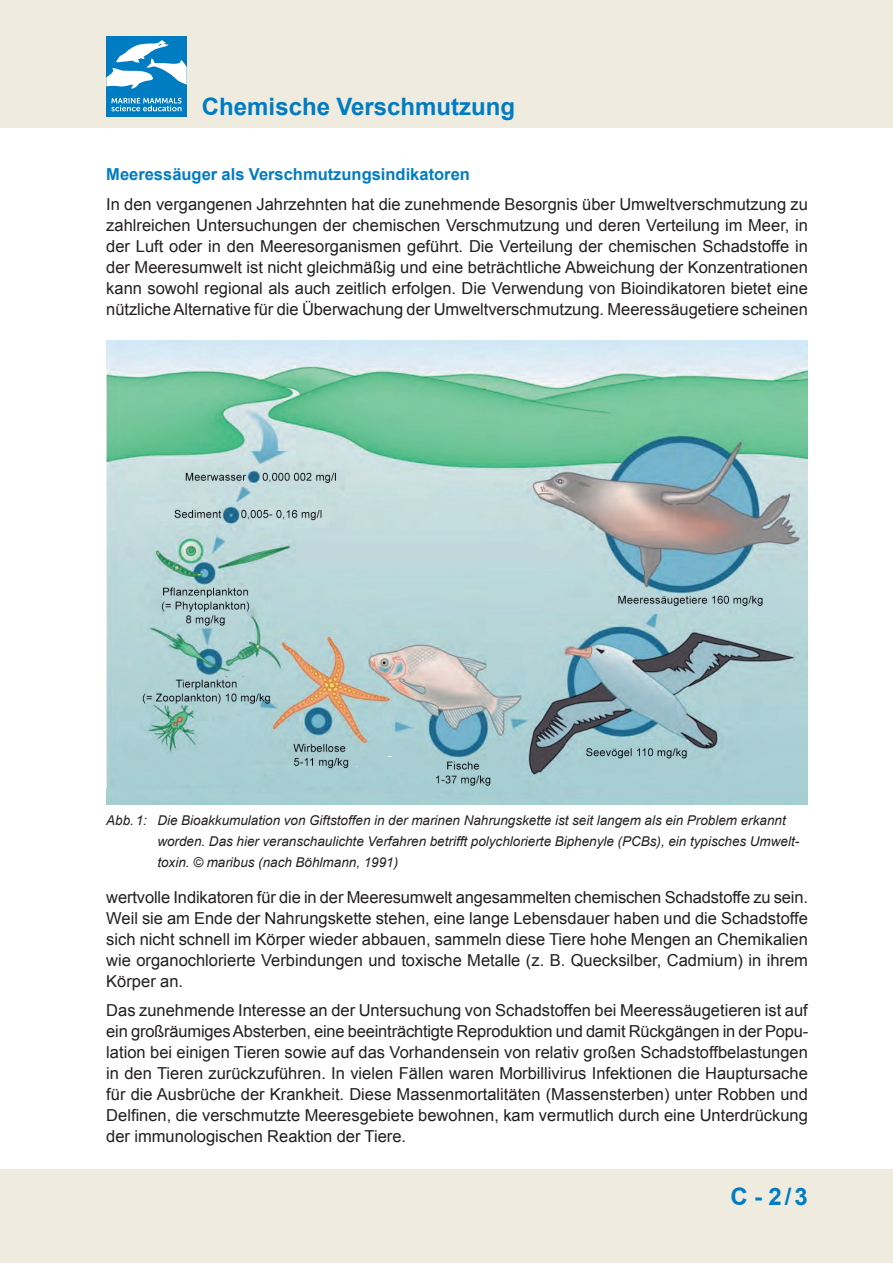
<style>
.page{position:relative;width:893px;height:1263px;background:#fff}
.page>*{position:absolute;margin:0;border:0;box-sizing:border-box;transform-origin:0 0}
.t1{font:700 24px "Arial";color:#007cc3}
.t2{font:16.5px/21px "Arial";color:#231f20;text-align:justify}
.t3{font:700 16.5px "Arial";color:#007cc3}
.t4{font:italic 13.5px/21px "Arial";color:#231f20}
</style>
<div class="page">
<div style="left:0;top:0;width:893px;height:128px;background:#efebdf"></div>
<div style="left:0;top:1169px;width:893px;height:94px;background:#efebdf"></div>
<div style="left:106px;top:36px;width:81px;height:81px;background:#007cc3"></div>
<svg style="left:106px;top:40px;width:81px;height:49px"></svg>
<svg style="left:111px;top:98px;width:71px;height:13px"></svg>
<img style="left:106px;top:340px;width:702px;height:465px">
<h1 class="t1" style="left:202px;top:91px;width:315px">Chemische Verschmutzung</h1>
<p class="t3" style="left:106px;top:163px;width:365px">Meeressäuger als Verschmutzungsindikatoren</p>
<p class="t2" style="left:106px;top:193px;width:703px">In den vergangenen Jahrzehnten hat die zunehmende Besorgnis über Umweltverschmutzung zu zahlreichen Untersuchungen der chemischen Verschmutzung und deren Verteilung im Meer, in der Luft oder in den Meeresorganismen geführt. Die Verteilung der chemischen Schadstoffe in der Meeresumwelt ist nicht gleichmäßig und eine beträchtliche Abweichung der Konzentrationen kann sowohl regional als auch zeitlich erfolgen. Die Verwendung von Bioindikatoren bietet eine nützliche Alternative für die Überwachung der Umweltverschmutzung. Meeressäugetiere scheinen</p>
<p class="t4" style="left:157px;top:810px;width:643px;text-indent:-51px">Abb.1: Die Bioakkumulation von Giftstoffen in der marinen Nahrungskette ist seit langem als ein Problem erkannt worden. Das hier veranschaulichte Verfahren betrifft polychlorierte Biphenyle (PCBs), ein typisches Umwelt&shy;toxin. © maribus (nach Böhlmann, 1991)</p>
<p class="t2" style="left:106px;top:886px;width:703px">wertvolle Indikatoren für die in der Meeresumwelt angesammelten chemischen Schadstoffe zu sein.<br>Weil sie am Ende der Nahrungskette stehen, eine lange Lebensdauer haben und die Schadstoffe sich nicht schnell im Körper wieder abbauen, sammeln diese Tiere hohe Mengen an Chemikalien wie organochlorierte Verbindungen und toxische Metalle (z. B. Quecksilber, Cadmium) in ihrem Körper an.</p>
<p class="t2" style="left:106px;top:1000px;width:703px">Das zunehmende Interesse an der Untersuchung von Schadstoffen bei Meeressäugetieren ist auf ein großräumiges Absterben, eine beeinträchtigte Reproduktion und damit Rückgängen in der Popu&shy;lation bei einigen Tieren sowie auf das Vorhandensein von relativ großen Schadstoffbelastungen in den Tieren zurückzuführen. In vielen Fällen waren Morbillivirus Infektionen die Hauptursache für die Ausbrüche der Krankheit. Diese Massenmortalitäten (Massensterben) unter Robben und Delfinen, die verschmutzte Meeresgebiete bewohnen, kam vermutlich durch eine Unterdrückung der immunologischen Reaktion der Tiere.</p>
<h1 class="t1" style="left:731px;top:1181px;width:79px">C - 2/3</h1>
</div>
